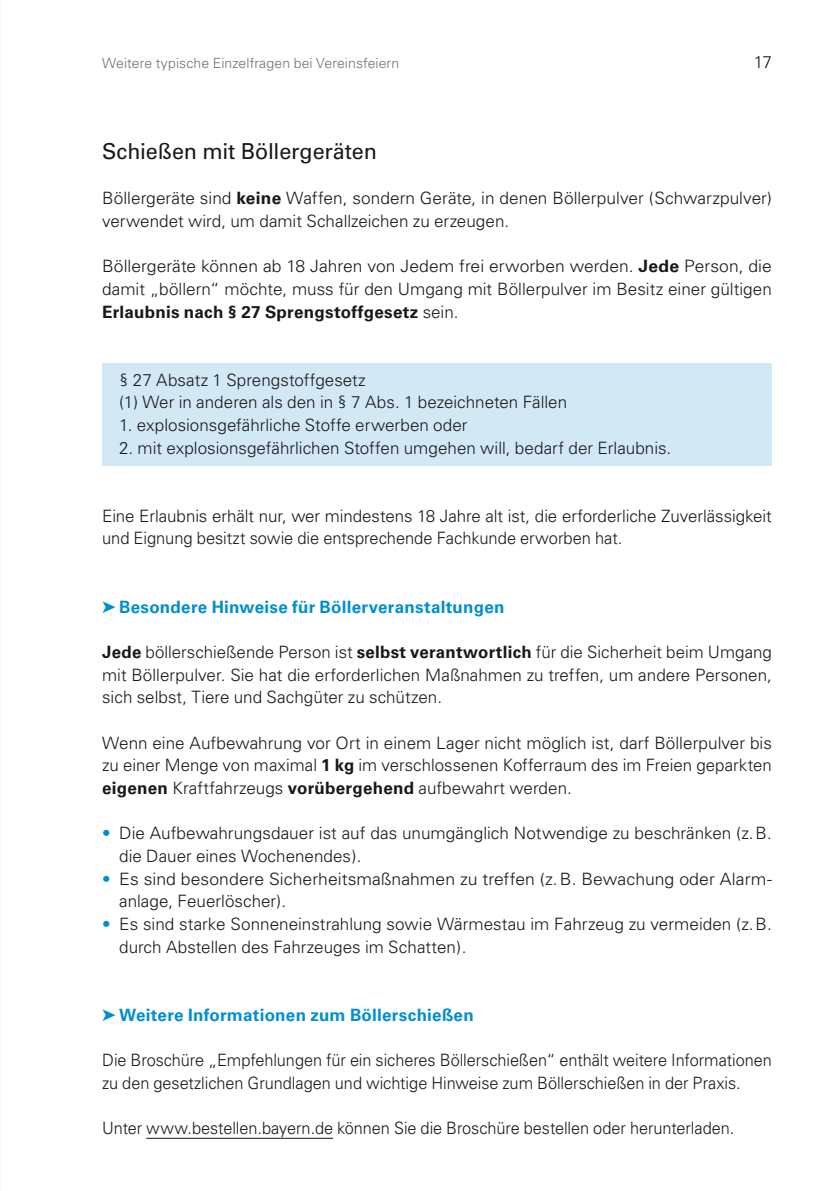
<style>
.page{position:relative;width:840px;height:1191px;background:#fff}
.page>*{position:absolute;margin:0;border:0;box-sizing:border-box;transform-origin:0 0}
.t1{font:22px "Univers";letter-spacing:-.005em;color:#1a171c}
.t2{font:300 17px/22.6px "Univers";color:#1a171c}
.t3{font:300 17px/22.6px "Univers";color:#1a171c;scale:.96 1}
.t4{font:700 17px "Univers";letter-spacing:.015em;color:#008fce}
.t5{font:300 14px "Univers";letter-spacing:.005em;color:#707173}
.s1{font-weight:700}
.s2{color:#008fce}
</style>
<div class="page">
<hr style="left:146px;top:1138px;width:187px;height:1px;background:#1a171c">
<div style="left:102px;top:363px;width:669px;height:102px;background:#d2e9f5"></div>
<p class="t5" style="left:102px;top:55px;width:298px">Weitere typische Einzelfragen bei Vereinsfeiern</p>
<p class="t2" style="left:753px;top:51px;width:19px">17</p>
<p class="t1" style="left:102px;top:138px;width:276px">Schießen mit Böllergeräten</p>
<p class="t2" style="left:102px;top:187px;width:670px">Böllergeräte sind <span class="s1">keine</span> Waffen, sondern Geräte, in denen Böllerpulver (Schwarzpulver) verwendet wird, um damit Schallzeichen zu erzeugen.</p>
<p class="t2" style="left:102px;top:255px;width:671px;text-align:justify">Böllergeräte können ab 18 Jahren von Jedem frei erworben werden. <span class="s1">Jede</span> Person, die damit „böllern“ möchte, muss für den Umgang mit Böllerpulver im Besitz einer gültigen <span class="s1">Erlaubnis nach § 27 Sprengstoffgesetz</span> sein.</p>
<p class="t2" style="left:119px;top:368px;width:449px">§ 27 Absatz 1 Sprengstoffgesetz<br>(1) Wer in anderen als den in § 7 Abs. 1 bezeichneten Fällen</p>
<p class="t2" style="left:119px;top:414px;width:350px">1. explosionsgefährliche Stoffe erwerben oder</p>
<p class="t2" style="left:119px;top:436px;width:553px">2. mit explosionsgefährlichen Stoffen umgehen will, bedarf der Erlaubnis.</p>
<p class="t2" style="left:102px;top:504px;width:670px">Eine Erlaubnis erhält nur, wer mindestens 18 Jahre alt ist, die erforderliche Zuverlässigkeit und Eignung besitzt sowie die entsprechende Fachkunde erworben hat.</p>
<p class="t4" style="left:102px;top:596px;width:403px">➤ Besondere Hinweise für Böllerveranstaltungen</p>
<p class="t2" style="left:102px;top:640px;width:671px;text-align:justify"><span class="s1">Jede</span> böllerschießende Person ist <span class="s1">selbst verantwortlich</span> für die Sicherheit beim Umgang mit Böllerpulver. Sie hat die erforderlichen Maßnahmen zu treffen, um andere Personen, sich selbst, Tiere und Sachgüter zu schützen.</p>
<p class="t2" style="left:102px;top:731px;width:671px;text-align:justify">Wenn eine Aufbewahrung vor Ort in einem Lager nicht möglich ist, darf Böllerpulver bis zu einer Menge von maximal <span class="s1">1 kg</span> im verschlossenen Kofferraum des im Freien geparkten <span class="s1">eigenen</span> Kraftfahrzeugs <span class="s1">vorübergehend</span> aufbewahrt werden.</p>
<p class="t2" style="left:119px;top:822px;width:653px;text-indent:-17px"><span class="s2">•</span> Die Aufbewahrungsdauer ist auf das unumgänglich Notwendige zu beschränken (z.B. die Dauer eines Wochenendes).</p>
<p class="t2" style="left:119px;top:867px;width:653px;text-indent:-17px"><span class="s2">•</span> Es sind besondere Sicherheitsmaßnahmen zu treffen (z.B. Bewachung oder Alarm&shy;anlage, Feuerlöscher).</p>
<p class="t2" style="left:119px;top:912px;width:653px;text-indent:-17px"><span class="s2">•</span> Es sind starke Sonneneinstrahlung sowie Wärmestau im Fahrzeug zu vermeiden (z.B. durch Abstellen des Fahrzeuges im Schatten).</p>
<p class="t4" style="left:102px;top:1005px;width:373px">➤ Weitere Informationen zum Böllerschießen</p>
<p class="t3" style="left:102px;top:1049px;width:698px">Die Broschüre „Empfehlungen für ein sicheres Böllerschießen“ enthält weitere Informationen zu den gesetzlichen Grundlagen und wichtige Hinweise zum Böllerschießen in der Praxis.</p>
<p class="t3" style="left:102px;top:1117px;width:659px">Unter www.bestellen.bayern.de können Sie die Broschüre bestellen oder herunterladen.</p>
</div>
